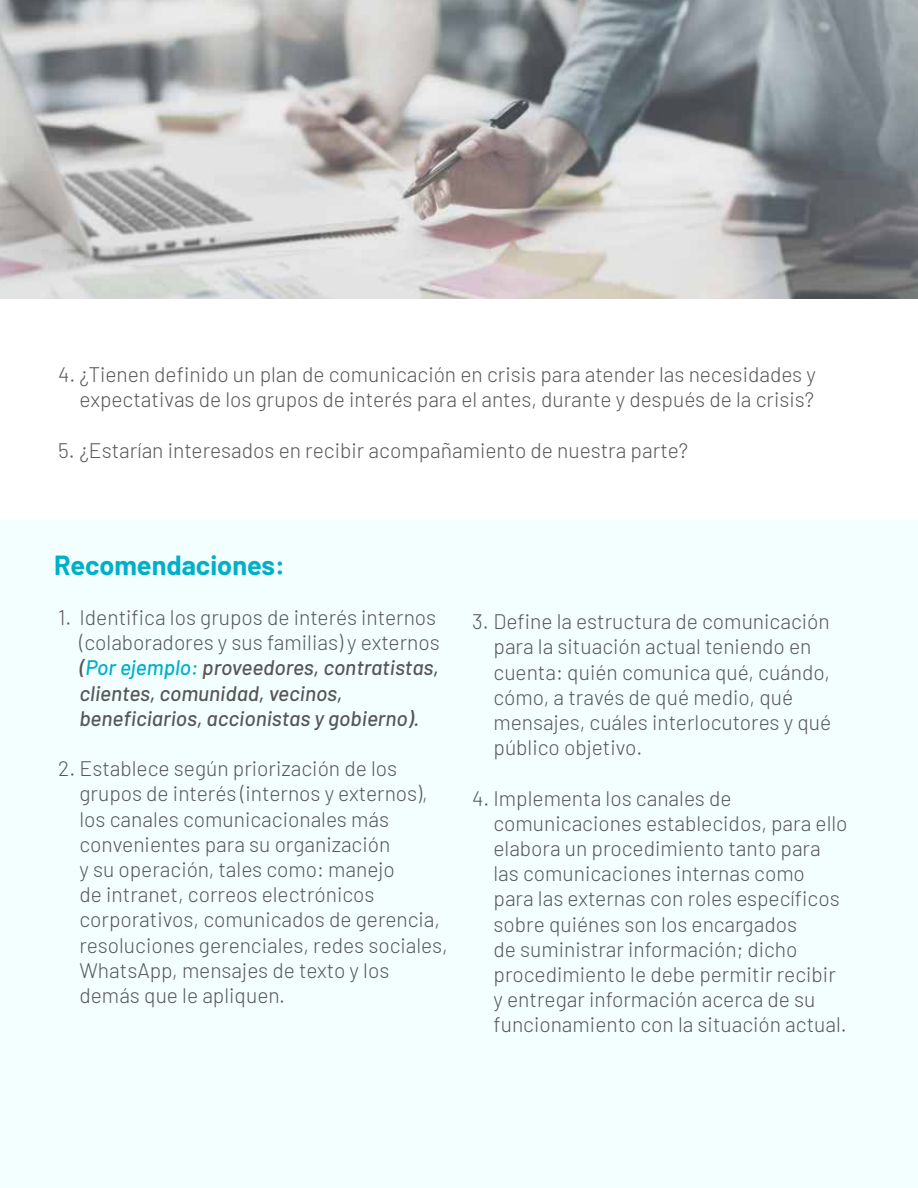
<style>
.page{position:relative;width:918px;height:1188px;background:#fff}
.page>*{position:absolute;margin:0;border:0;box-sizing:border-box;transform-origin:0 0}
.t1{font:700 27px "Barlow";color:#00afc8}
.t2{font:300 21px/25.2px "Barlow";color:#575756}
.t3{font:italic 500 21px/25.2px "Barlow";color:#575756}
.s1{font-weight:300;font-style:normal}
.s2{color:#00afc8}
</style>
<div class="page">
<img style="left:0;top:0;width:917px;height:298px">
<div style="left:0;top:520px;width:918px;height:668px;background:#f3ffff"></div>
<p class="t2" style="left:58px;top:360px;width:759px;text-align:right">4. ¿Tienen definido un plan de comunicación en crisis para atender las necesidades y expectativas de los grupos de interés para el antes, durante y después de la crisis?</p>
<p class="t2" style="left:58px;top:436px;width:631px">5. ¿Estarían interesados en recibir acompañamiento de nuestra parte?</p>
<p class="t1" style="left:54px;top:545px;width:232px">Recomendaciones:</p>
<p class="t3" style="left:80px;top:603px;width:362px;text-indent:-21px"><span class="s1">1. Identifica los grupos de interés internos (colaboradores y sus familias) y externos </span>(<span class="s2">Por ejemplo:</span> proveedores, contratistas, clientes, comunidad, vecinos, beneficiarios, accionistas y gobierno).</p>
<p class="t2" style="left:80px;top:755px;width:370px;text-indent:-21px">2. Establece según priorización de los grupos de interés (internos y externos), los canales comunicacionales más convenientes para su organización<br>y su operación, tales como: manejo<br>de intranet, correos electrónicos corporativos, comunicados de gerencia, resoluciones gerenciales, redes sociales, WhatsApp, mensajes de texto y los demás que le apliquen.</p>
<p class="t2" style="left:493px;top:607px;width:339px;text-indent:-21px">3. Define la estructura de comunicación para la situación actual teniendo en cuenta: quién comunica qué, cuándo, cómo, a través de qué medio, qué mensajes, cuáles interlocutores y qué público objetivo.</p>
<p class="t2" style="left:493px;top:784px;width:356px;text-indent:-21px">4. Implementa los canales de comunicaciones establecidos, para ello elabora un procedimiento tanto para las comunicaciones internas como para las externas con roles específicos sobre quiénes son los encargados<br>de suministrar información; dicho procedimiento le debe permitir recibir y entregar información acerca de su funcionamiento con la situación actual.</p>
</div>
